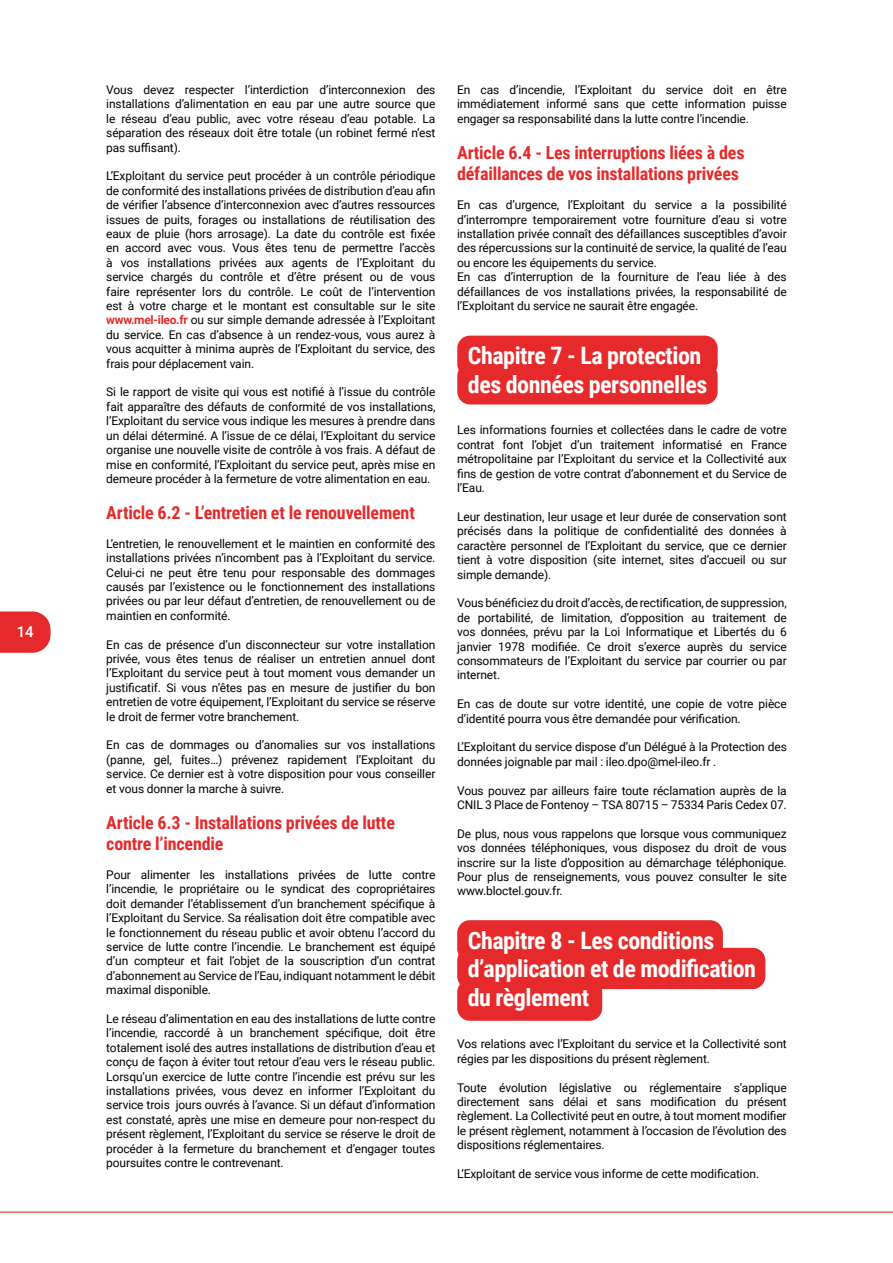
<style>
.page{position:relative;width:893px;height:1263px;background:#fff}
.page>*{position:absolute;margin:0;border:0;box-sizing:border-box;transform-origin:0 0}
.t1{font:700 24px/28.8px "Roboto Condensed";letter-spacing:-.02em;color:#fff}
.t2{font:700 18px/21.6px "Roboto Condensed";letter-spacing:-.01em;color:#e62a2b}
.t3{font:500 15px "Roboto";color:#fff}
.t4{font:12px/14.4px "Roboto";letter-spacing:-.01em;color:#000;text-align:justify}
.s1{font-weight:700;color:#e62a2b}
</style>
<div class="page">
<svg style="left:0;top:611px;width:51px;height:42px;background:#e83d3e"></svg>
<div style="left:457px;top:336px;width:261px;height:41px;background:#e62a2b;border-radius:13px"></div>
<div style="left:457px;top:920px;width:266px;height:41px;background:#e62a2b;border-radius:13px"></div>
<div style="left:457px;top:979px;width:145px;height:42px;background:#e62a2b;border-radius:13px"></div>
<div style="left:457px;top:363px;width:261px;height:41px;background:#e62a2b;border-radius:13px"></div>
<div style="left:457px;top:948px;width:308px;height:41px;background:#e62a2b;border-radius:13px"></div>
<hr style="left:0;top:1211px;width:893px;height:2px;background:#e62a2b">
<p class="t3" style="left:17px;top:621px;width:19px">14</p>
<p class="t4" style="left:106px;top:82px;width:331px">Vous devez respecter l’interdiction d’interconnexion des installations d’alimentation en eau par une autre source que le réseau d’eau public, avec votre réseau d’eau potable. La séparation des réseaux doit être totale (un robinet fermé n‘est pas suffisant).</p>
<p class="t4" style="left:106px;top:169px;width:331px">L’Exploitant du service peut procéder à un contrôle périodique de conformité des installations privées de distribution d’eau afin de vérifier l’absence d’interconnexion avec d’autres ressources issues de puits, forages ou installations de réutilisation des eaux de pluie (hors arrosage). La date du contrôle est fixée en accord avec vous. Vous êtes tenu de permettre l’accès à vos installations privées aux agents de l’Exploitant du service chargés du contrôle et d’être présent ou de vous faire représenter lors du contrôle. Le coût de l’intervention est à votre charge et le montant est consultable sur le site <span class="s1">www.mel-ileo.fr</span> ou sur simple demande adressée à l’Exploitant du service. En cas d’absence à un rendez-vous, vous aurez à vous acquitter à minima auprès de l’Exploitant du service, des frais pour déplacement vain.</p>
<p class="t4" style="left:106px;top:385px;width:331px">Si le rapport de visite qui vous est notifié à l’issue du contrôle fait apparaître des défauts de conformité de vos installations, l’Exploitant du service vous indique les mesures à prendre dans un délai déterminé. A l’issue de ce délai, l’Exploitant du service organise une nouvelle visite de contrôle à vos frais. A défaut de mise en conformité, l’Exploitant du service peut, après mise en demeure procéder à la fermeture de votre alimentation en eau.</p>
<h2 class="t2" style="left:106px;top:501px;width:310px">Article 6.2 - L’entretien et le renouvellement</h2>
<p class="t4" style="left:106px;top:536px;width:331px">L’entretien, le renouvellement et le maintien en conformité des installations privées n’incombent pas à l’Exploitant du service.<br>Celui-ci ne peut être tenu pour responsable des dommages causés par l’existence ou le fonctionnement des installations privées ou par leur défaut d’entretien, de renouvellement ou de maintien en conformité.</p>
<p class="t4" style="left:106px;top:637px;width:331px">En cas de présence d’un disconnecteur sur votre installation privée, vous êtes tenus de réaliser un entretien annuel dont l’Exploitant du service peut à tout moment vous demander un justificatif. Si vous n’êtes pas en mesure de justifier du bon entretien de votre équipement, l’Exploitant du service se réserve le droit de fermer votre branchement.</p>
<p class="t4" style="left:106px;top:737px;width:331px">En cas de dommages ou d’anomalies sur vos installations (panne, gel, fuites…) prévenez rapidement l’Exploitant du service. Ce dernier est à votre disposition pour vous conseiller et vous donner la marche à suivre.</p>
<h2 class="t2" style="left:106px;top:811px;width:290px">Article 6.3 - Installations privées de lutte contre l’incendie</h2>
<p class="t4" style="left:106px;top:867px;width:331px">Pour alimenter les installations privées de lutte contre l’incendie, le propriétaire ou le syndicat des copropriétaires doit demander l’établissement d’un branchement spécifique à l’Exploitant du Service. Sa réalisation doit être compatible avec le fonctionnement du réseau public et avoir obtenu l’accord du service de lutte contre l’incendie. Le branchement est équipé d’un compteur et fait l’objet de la souscription d’un contrat d’abonnement au Service de l’Eau, indiquant notamment le débit maximal disponible.</p>
<p class="t4" style="left:106px;top:1011px;width:331px">Le réseau d’alimentation en eau des installations de lutte contre l’incendie, raccordé à un branchement spécifique, doit être totalement isolé des autres installations de distribution d’eau et conçu de façon à éviter tout retour d’eau vers le réseau public.<br>Lorsqu’un exercice de lutte contre l’incendie est prévu sur les installations privées, vous devez en informer l’Exploitant du service trois jours ouvrés à l’avance. Si un défaut d’information est constaté, après une mise en demeure pour non-respect du présent règlement, l’Exploitant du service se réserve le droit de procéder à la fermeture du branchement et d’engager toutes poursuites contre le contrevenant.</p>
<p class="t4" style="left:457px;top:82px;width:331px">En cas d’incendie, l’Exploitant du service doit en être immédiatement informé sans que cette information puisse engager sa responsabilité dans la lutte contre l’incendie.</p>
<h2 class="t2" style="left:457px;top:141px;width:289px">Article 6.4 - Les interruptions liées à des défaillances de vos installations privées</h2>
<p class="t4" style="left:457px;top:197px;width:331px;text-align:left">En cas d’urgence, l’Exploitant du service a la possibilité d’interrompre temporairement votre fourniture d’eau si votre installation privée connaît des défaillances susceptibles d’avoir des répercussions sur la continuité de service, la qualité de l’eau ou encore les équipements du service.<br>En cas d’interruption de la fourniture de l’eau liée à des défaillances de vos installations privées, la responsabilité de l’Exploitant du service ne saurait être engagée.</p>
<h1 class="t1" style="left:468px;top:340px;width:241px">Chapitre 7 - La protection des données personnelles</h1>
<p class="t4" style="left:457px;top:423px;width:331px">Les informations fournies et collectées dans le cadre de votre contrat font l’objet d’un traitement informatisé en France métropolitaine par l’Exploitant du service et la Collectivité aux fins de gestion de votre contrat d’abonnement et du Service de l’Eau.</p>
<p class="t4" style="left:457px;top:509px;width:331px">Leur destination, leur usage et leur durée de conservation sont précisés dans la politique de confidentialité des données à caractère personnel de l’Exploitant du service, que ce dernier tient à votre disposition (site internet, sites d’accueil ou sur simple demande).</p>
<p class="t4" style="left:457px;top:595px;width:331px">Vous bénéficiez du droit d’accès, de rectification, de suppression, de portabilité, de limitation, d’opposition au traitement de vos données, prévu par la Loi Informatique et Libertés du 6 janvier 1978 modifiée. Ce droit s’exerce auprès du service consommateurs de l’Exploitant du service par courrier ou par internet.</p>
<p class="t4" style="left:457px;top:696px;width:331px">En cas de doute sur votre identité, une copie de votre pièce d’identité pourra vous être demandée pour vérification.</p>
<p class="t4" style="left:457px;top:739px;width:331px">L’Exploitant du service dispose d’un Délégué à la Protection des données joignable par mail : ileo.dpo@mel-ileo.fr .</p>
<p class="t4" style="left:457px;top:783px;width:331px">Vous pouvez par ailleurs faire toute réclamation auprès de la<br>CNIL 3 Place de Fontenoy – TSA 80715 – 75334 Paris Cedex 07.</p>
<p class="t4" style="left:457px;top:826px;width:331px">De plus, nous vous rappelons que lorsque vous communiquez vos données téléphoniques, vous disposez du droit de vous inscrire sur la liste d’opposition au démarchage téléphonique.<br>Pour plus de renseignements, vous pouvez consulter le site www.bloctel.gouv.fr.</p>
<h1 class="t1" style="left:468px;top:925px;width:290px">Chapitre 8 - Les conditions d’application et de modification du règlement</h1>
<p class="t4" style="left:457px;top:1036px;width:331px">Vos relations avec l’Exploitant du service et la Collectivité sont régies par les dispositions du présent règlement.</p>
<p class="t4" style="left:457px;top:1079px;width:331px">Toute évolution législative ou réglementaire s’applique directement sans délai et sans modification du présent règlement. La Collectivité peut en outre, à tout moment modifier le présent règlement, notamment à l’occasion de l’évolution des dispositions réglementaires.</p>
<p class="t4" style="left:457px;top:1166px;width:304px">L’Exploitant de service vous informe de cette modification.</p>
</div>
